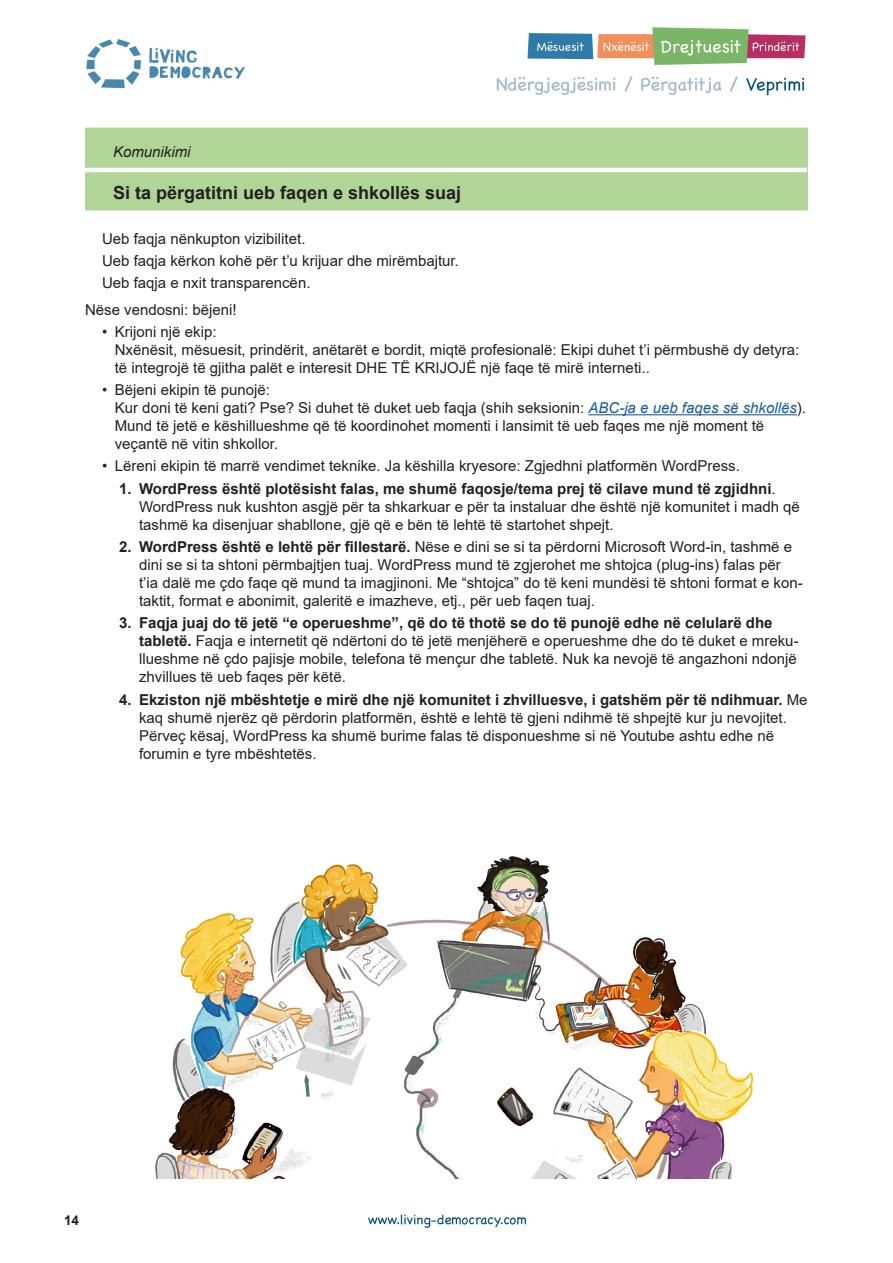
<style>
.page{position:relative;width:893px;height:1263px;background:#fff}
.page>*{position:absolute;margin:0;border:0;box-sizing:border-box;transform-origin:0 0}
.t1{font:700 18px "Arial";color:#231f20}
.t2{font:15px/18px "Arial";color:#231f20}
.t3{font:italic 15px "Arial";color:#231f20}
.t4{font:700 13.5px "Arial";color:#231f20}
.s1{font-style:italic;color:#175d9e}
.s2{font-weight:700}
</style>
<div class="page">
<img style="left:85px;top:27px;width:723px;height:1201px">
<div style="left:86px;top:128px;width:721px;height:82px;background:#b0d597"></div>
<hr style="left:85px;top:128px;width:723px;height:1px;background:#b0d597">
<hr style="left:85px;top:129px;width:2px;height:80px;background:#b0d597">
<hr style="left:806px;top:129px;width:2px;height:80px;background:#b0d597">
<hr style="left:85px;top:209px;width:723px;height:1px;background:#b0d597">
<hr style="left:84px;top:168px;width:723px;height:4px;background:#fff">
<hr style="left:588px;top:414px;width:209px;height:1px;background:#175d9e">
<img style="left:89px;top:775px;width:715px;height:403px">
<p class="t3" style="left:113px;top:142px;width:79px">Komunikimi</p>
<p class="t1" style="left:113px;top:180px;width:350px">Si ta përgatitni ueb faqen e shkollës suaj</p>
<p class="t2" style="left:102px;top:229px;width:205px">Ueb faqja nënkupton vizibilitet.</p>
<p class="t2" style="left:102px;top:252px;width:358px">Ueb faqja kërkon kohë për t’u krijuar dhe mirëmbajtur.</p>
<p class="t2" style="left:102px;top:274px;width:210px">Ueb faqja e nxit transparencën.</p>
<p class="t2" style="left:85px;top:300px;width:153px">Nëse vendosni: bëjeni!</p>
<p class="t2" style="left:115px;top:323px;width:686px;text-indent:-13px">• Krijoni një ekip:<br>Nxënësit, mësuesit, prindërit, anëtarët e bordit, miqtë profesionalë: Ekipi duhet t’i përmbushë dy detyra: të integrojë të gjitha palët e interesit DHE TË KRIJOJË një faqe të mirë interneti..</p>
<p class="t2" style="left:115px;top:381px;width:693px;text-indent:-13px">• Bëjeni ekipin të punojë:<br>Kur doni të keni gati? Pse? Si duhet të duket ueb faqja (shih seksionin: <span class="s1">ABC-ja e ueb faqes së shkollës</span>).<br>Mund të jetë e këshillueshme që të koordinohet momenti i lansimit të ueb faqes me një moment të veçantë në vitin shkollor.</p>
<p class="t2" style="left:102px;top:457px;width:639px">• Lëreni ekipin të marrë vendimet teknike. Ja këshilla kryesore: Zgjedhni platformën WordPress.</p>
<p class="t2" style="left:139px;top:479px;width:662px;text-indent:-20px"><span class="s2">1. WordPress është plotësisht falas, me shumë faqosje/tema prej të cilave mund të zgjidhni</span>.<br>WordPress nuk kushton asgjë për ta shkarkuar e për ta instaluar dhe është një komunitet i madh që tashmë ka disenjuar shabllone, gjë që e bën të lehtë të startohet shpejt.</p>
<p class="t2" style="left:139px;top:538px;width:665px;text-indent:-20px"><span class="s2">2. WordPress është e lehtë për fillestarë.</span> Nëse e dini se si ta përdorni Microsoft Word-in, tashmë e dini se si ta shtoni përmbajtjen tuaj. WordPress mund të zgjerohet me shtojca (plug-ins) falas për t’ia dalë me çdo faqe që mund ta imagjinoni. Me “shtojca” do të keni mundësi të shtoni format e kon&shy;taktit, format e abonimit, galeritë e imazheve, etj., për ueb faqen tuaj.</p>
<p class="t2" style="left:139px;top:614px;width:661px;text-indent:-20px"><span class="s2">3. Faqja juaj do të jetë “e operueshme”, që do të thotë se do të punojë edhe në celularë dhe tabletë.</span> Faqja e internetit që ndërtoni do të jetë menjëherë e operueshme dhe do të duket e mreku&shy;llueshme në çdo pajisje mobile, telefona të mençur dhe tabletë. Nuk ka nevojë të angazhoni ndonjë zhvillues të ueb faqes për këtë.</p>
<p class="t2" style="left:139px;top:690px;width:670px;text-indent:-20px"><span class="s2">4. Ekziston një mbështetje e mirë dhe një komunitet i zhvilluesve, i gatshëm për të ndihmuar.</span> Me kaq shumë njerëz që përdorin platformën, është e lehtë të gjeni ndihmë të shpejtë kur ju nevojitet.<br>Përveç kësaj, WordPress ka shumë burime falas të disponueshme si në Youtube ashtu edhe në forumin e tyre mbështetës.</p>
<p class="t4" style="left:64px;top:1211px;width:17px">14</p>
</div>
